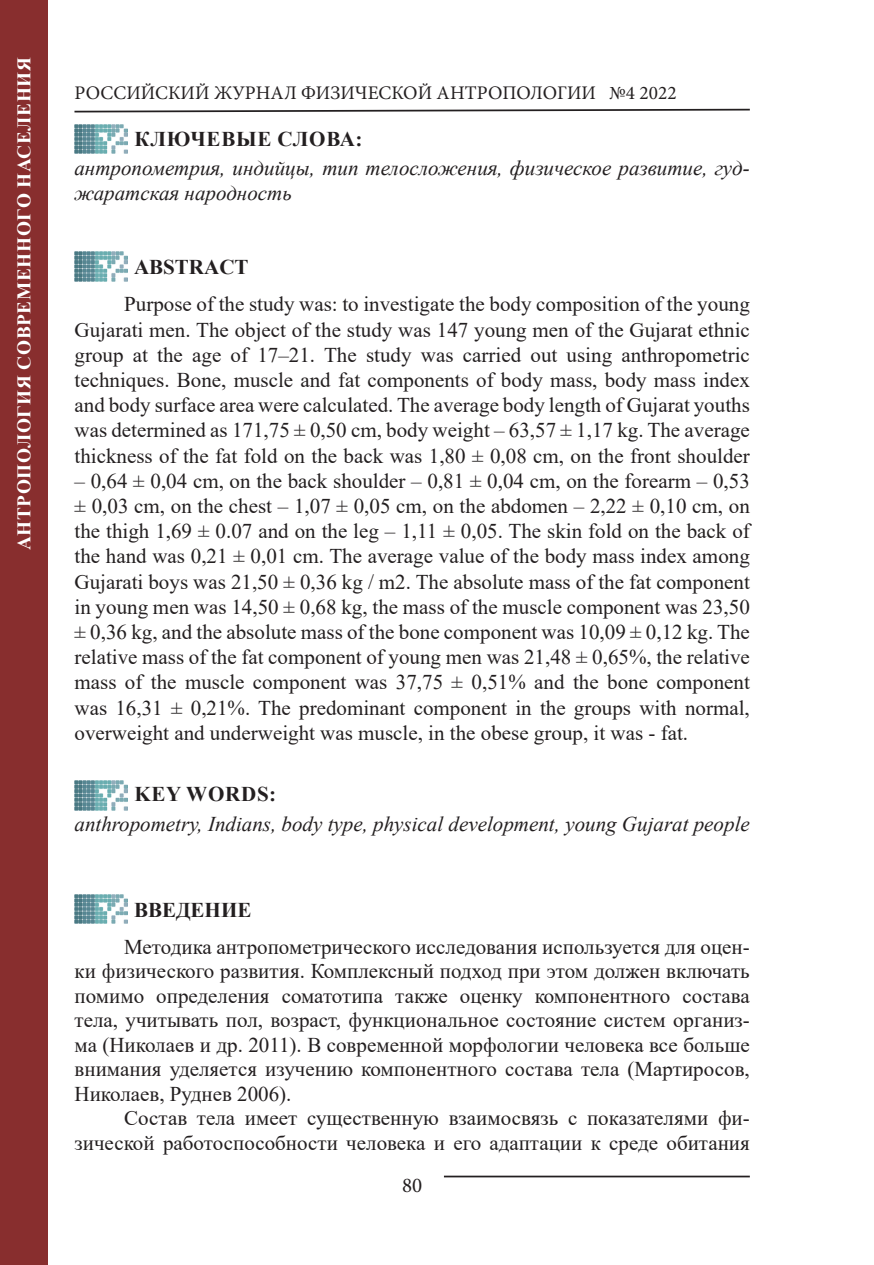
<style>
.page{position:relative;width:874px;height:1265px;background:#fff}
.page>*{position:absolute;margin:0;border:0;box-sizing:border-box;transform-origin:0 0}
.t1{font:21px/25.2px "Times New Roman";color:#231f20;text-align:justify}
.t2{font:italic 21px/24.5px "Times New Roman";color:#231f20}
.t3{font:700 21px "Times New Roman";letter-spacing:.035em;color:#231f20}
.t4{font:700 21px "Times New Roman";color:#231f20}
.t5{font:21px "Minion Pro";color:#231f20}
.t6{font:19.25px "Minion Pro";color:#231f20}
.t7{font:700 19.25px "Times New Roman";letter-spacing:.035em;color:#fff}
</style>
<div class="page">
<svg style="left:74px;top:108px;width:676px;height:5px"></svg>
<hr style="left:443px;top:1176px;width:306px;height:1px;background:#231f20">
<img style="left:75px;top:124px;width:52px;height:30px">
<img style="left:75px;top:251px;width:52px;height:30px">
<img style="left:75px;top:780px;width:52px;height:30px">
<img style="left:75px;top:894px;width:52px;height:30px">
<div style="left:0;top:0;width:47px;height:1265px;background:#882e2e"></div>
<p class="t7" style="left:10px;top:550px;width:495px;rotate:-90deg">АНТРОПОЛОГИЯ СОВРЕМЕННОГО НАСЕЛЕНИЯ</p>
<p class="t6" style="left:74px;top:80px;width:603px">РОССИЙСКИЙ ЖУРНАЛ ФИЗИЧЕСКОЙ АНТРОПОЛОГИИ №4 2022</p>
<p class="t3" style="left:134px;top:124px;width:229px">КЛЮЧЕВЫЕ СЛОВА:</p>
<p class="t2" style="left:74px;top:156px;width:676px">антропометрия, индийцы, тип телосложения, физическое развитие, гуд&shy;жаратская народность</p>
<p class="t4" style="left:134px;top:252px;width:116px">ABSTRACT</p>
<p class="t1" style="left:74px;top:291px;width:676px;text-indent:50px">Purpose of the study was: to investigate the body composition of the young Gujarati men. The object of the study was 147 young men of the Gujarat ethnic group at the age of 17–21. The study was carried out using anthropometric techniques. Bone, muscle and fat components of body mass, body mass index and body surface area were calculated. The average body length of Gujarat youths was determined as 171,75 ± 0,50 cm, body weight – 63,57 ± 1,17 kg. The average thickness of the fat fold on the back was 1,80 ± 0,08 cm, on the front shoulder</p>
<p class="t1" style="left:74px;top:468px;width:676px">– 0,64 ± 0,04 cm, on the back shoulder – 0,81 ± 0,04 cm, on the forearm – 0,53 ± 0,03 cm, on the chest – 1,07 ± 0,05 cm, on the abdomen – 2,22 ± 0,10 cm, on the thigh 1,69 ± 0.07 and on the leg – 1,11 ± 0,05. The skin fold on the back of the hand was 0,21 ± 0,01 cm. The average value of the body mass index among Gujarati boys was 21,50 ± 0,36 kg / m2. The absolute mass of the fat component in young men was 14,50 ± 0,68 kg, the mass of the muscle component was 23,50 ± 0,36 kg, and the absolute mass of the bone component was 10,09 ± 0,12 kg. The relative mass of the fat component of young men was 21,48 ± 0,65%, the relative mass of the muscle component was 37,75 ± 0,51% and the bone component was 16,31 ± 0,21%. The predominant component in the groups with normal, overweight and underweight was muscle, in the obese group, it was - fat.</p>
<p class="t3" style="left:134px;top:779px;width:143px">KEY WORDS:</p>
<p class="t2" style="left:74px;top:811px;width:676px">anthropometry, Indians, body type, physical development, young Gujarat people</p>
<p class="t4" style="left:134px;top:894px;width:119px">ВВЕДЕНИЕ</p>
<p class="t1" style="left:74px;top:934px;width:676px;line-height:24.5px;text-indent:50px">Методика антропометрического исследования используется для оцен&shy;ки физического развития. Комплексный подход при этом должен включать помимо определения соматотипа также оценку компонентного состава тела, учитывать пол, возраст, функциональное состояние систем организ&shy;ма (Николаев и др. 2011). В современной морфологии человека все больше внимания уделяется изучению компонентного состава тела (Мартиросов, Николаев, Руднев 2006).</p>
<p class="t1" style="left:74px;top:1105px;width:676px;line-height:24.5px;text-align:right">Состав тела имеет существенную взаимосвязь с показателями фи&shy;зической работоспособности человека и его адаптации к среде обитания</p>
<p class="t5" style="left:402px;top:1171px;width:22px">80</p>
</div>
